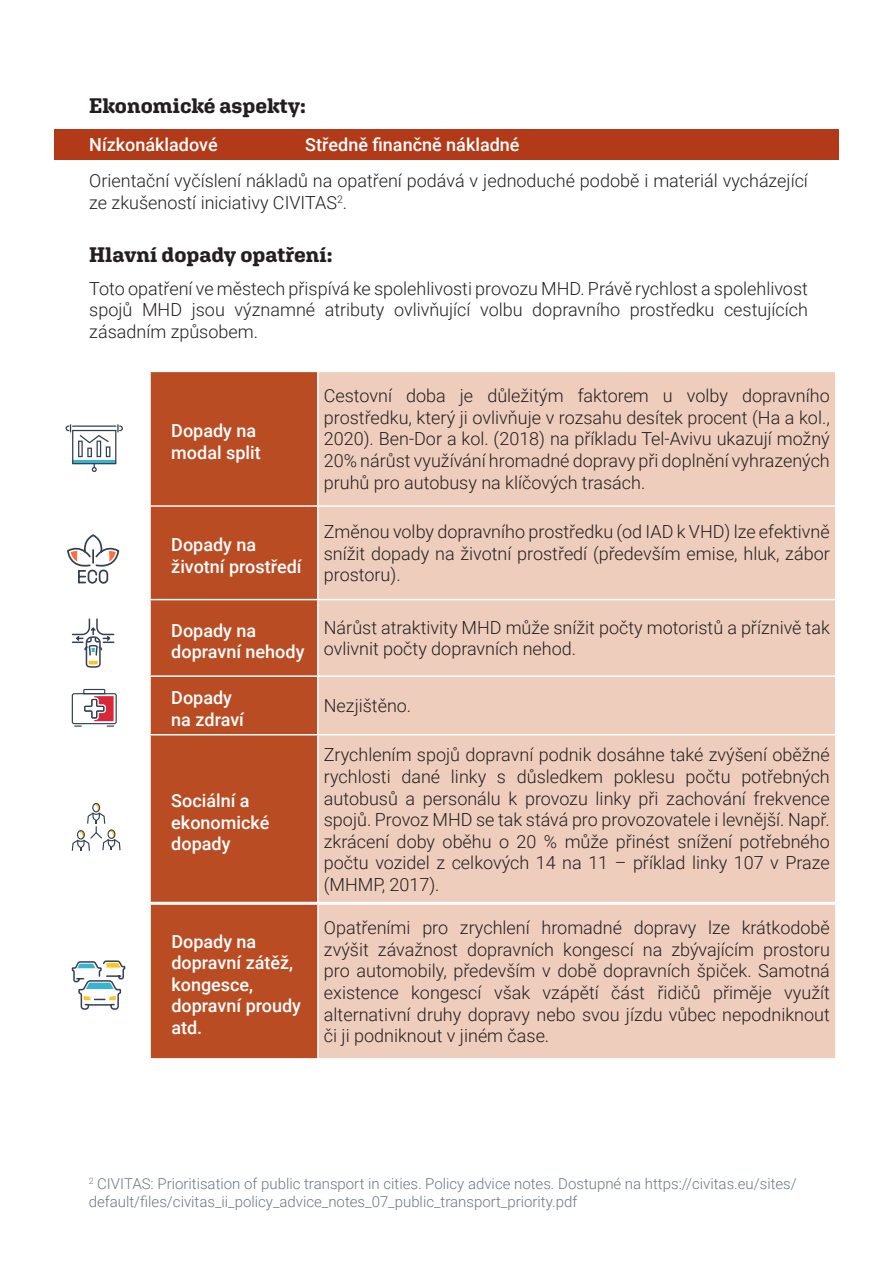
<style>
.page{position:relative;width:893px;height:1263px;background:#fff}
.page>*{position:absolute;margin:0;border:0;box-sizing:border-box;transform-origin:0 0}
.t1{font:700 21px "Aglet Slab";letter-spacing:-.005em;color:#231f20}
.t2{font:300 18px/21.6px "Roboto";color:#231f20;text-align:justify}
.t3{font:500 18px/21.6px "Roboto";color:#fff}
.t4{font:300 15px/18px "Roboto";color:#697885}
</style>
<div class="page">
<div style="left:151px;top:372px;width:166px;height:530px;background:#ba4c24"></div>
<div style="left:319px;top:372px;width:516px;height:530px;background:#eecdbc"></div>
<hr style="left:149px;top:734px;width:169px;height:1px;background:#fff">
<hr style="left:318px;top:734px;width:518px;height:1px;background:#fff">
<hr style="left:149px;top:505px;width:169px;height:2px;background:#fff">
<hr style="left:149px;top:599px;width:169px;height:1px;background:#fff">
<hr style="left:149px;top:675px;width:169px;height:2px;background:#fff">
<hr style="left:318px;top:675px;width:518px;height:2px;background:#fff">
<hr style="left:318px;top:505px;width:518px;height:2px;background:#fff">
<hr style="left:318px;top:599px;width:518px;height:1px;background:#fff">
<svg style="left:67px;top:534px;width:53px;height:50px"></svg>
<svg style="left:71px;top:618px;width:44px;height:50px"></svg>
<svg style="left:72px;top:803px;width:49px;height:48px"></svg>
<svg style="left:72px;top:689px;width:45px;height:38px"></svg>
<svg style="left:66px;top:424px;width:57px;height:48px"></svg>
<div style="left:150px;top:904px;width:168px;height:155px;background:#ba4c24"></div>
<div style="left:318px;top:904px;width:518px;height:155px;background:#eecdbc"></div>
<hr style="left:835px;top:905px;width:2px;height:153px;background:#fff">
<hr style="left:318px;top:1058px;width:519px;height:1px;background:#fff">
<hr style="left:317px;top:905px;width:2px;height:153px;background:#fff">
<hr style="left:149px;top:1058px;width:169px;height:1px;background:#fff">
<div style="left:148px;top:902px;width:691px;height:175px;border:2px solid #fff"></div>
<svg style="left:71px;top:960px;width:55px;height:50px"></svg>
<div style="left:54px;top:129px;width:785px;height:31px;background:#b33a18"></div>
<p class="t1" style="left:89px;top:93px;width:218px">Ekonomické aspekty:</p>
<p class="t3" style="left:89px;top:133px;width:130px">Nízkonákladové</p>
<p class="t3" style="left:305px;top:133px;width:216px">Středně finančně nákladné</p>
<p class="t2" style="left:89px;top:169px;width:720px">Orientační vyčíslení nákladů na opatření podává v jednoduché podobě i materiál vycházející ze zkušeností iniciativy CIVITAS<sup>2</sup>.</p>
<p class="t1" style="left:89px;top:242px;width:245px">Hlavní dopady opatření:</p>
<p class="t2" style="left:89px;top:277px;width:720px">Toto opatření ve městech přispívá ke spolehlivosti provozu MHD. Právě rychlost a spolehlivost spojů MHD jsou významné atributy ovlivňující volbu dopravního prostředku cestujících zásadním způsobem.</p>
<p class="t3" style="left:171px;top:419px;width:91px">Dopady na modal split</p>
<p class="t3" style="left:171px;top:534px;width:132px">Dopady na životní prostředí</p>
<p class="t2" style="left:324px;top:384px;width:507px">Cestovní doba je důležitým faktorem u volby dopravního prostředku, který ji ovlivňuje v rozsahu desítek procent (Ha a kol., 2020). Ben-Dor a kol. (2018) na příkladu Tel-Avivu ukazují možný 20% nárůst využívání hromadné dopravy při doplnění vyhrazených pruhů pro autobusy na klíčových trasách.</p>
<p class="t2" style="left:324px;top:520px;width:507px">Změnou volby dopravního prostředku (od IAD k VHD) lze efektivně snížit dopady na životní prostředí (především emise, hluk, zábor prostoru).</p>
<p class="t3" style="left:171px;top:619px;width:135px">Dopady na dopravní nehody</p>
<p class="t2" style="left:324px;top:616px;width:507px">Nárůst atraktivity MHD může snížit počty motoristů a příznivě tak ovlivnit počty dopravních nehod.</p>
<p class="t3" style="left:171px;top:686px;width:74px">Dopady na zdraví</p>
<p class="t2" style="left:324px;top:694px;width:89px">Nezjištěno.</p>
<p class="t3" style="left:171px;top:789px;width:80px">Sociální a</p>
<p class="t3" style="left:171px;top:811px;width:100px">ekonomické dopady</p>
<p class="t3" style="left:171px;top:930px;width:131px">Dopady na dopravní zátěž, kongesce, dopravní proudy atd.</p>
<p class="t2" style="left:324px;top:743px;width:507px">Zrychlením spojů dopravní podnik dosáhne také zvýšení oběžné rychlosti dané linky s důsledkem poklesu počtu potřebných autobusů a personálu k provozu linky při zachování frekvence spojů. Provoz MHD se tak stává pro provozovatele i levnější. Např. zkrácení doby oběhu o 20 % může přinést snížení potřebného počtu vozidel z celkových 14 na 11 – příklad linky 107 v Praze (MHMP, 2017).</p>
<p class="t2" style="left:324px;top:916px;width:507px">Opatřeními pro zrychlení hromadné dopravy lze krátkodobě zvýšit závažnost dopravních kongescí na zbývajícím prostoru pro automobily, především v době dopravních špiček. Samotná existence kongescí však vzápětí část řidičů přiměje využít alternativní druhy dopravy nebo svou jízdu vůbec nepodniknout či ji podniknout v jiném čase.</p>
<p class="t4" style="left:89px;top:1174px;width:710px"><sup>2</sup> CIVITAS: Prioritisation of public transport in cities. Policy advice notes. Dostupné na https://civitas.eu/sites/ default/files/civitas_ii_policy_advice_notes_07_public_transport_priority.pdf</p>
</div>
